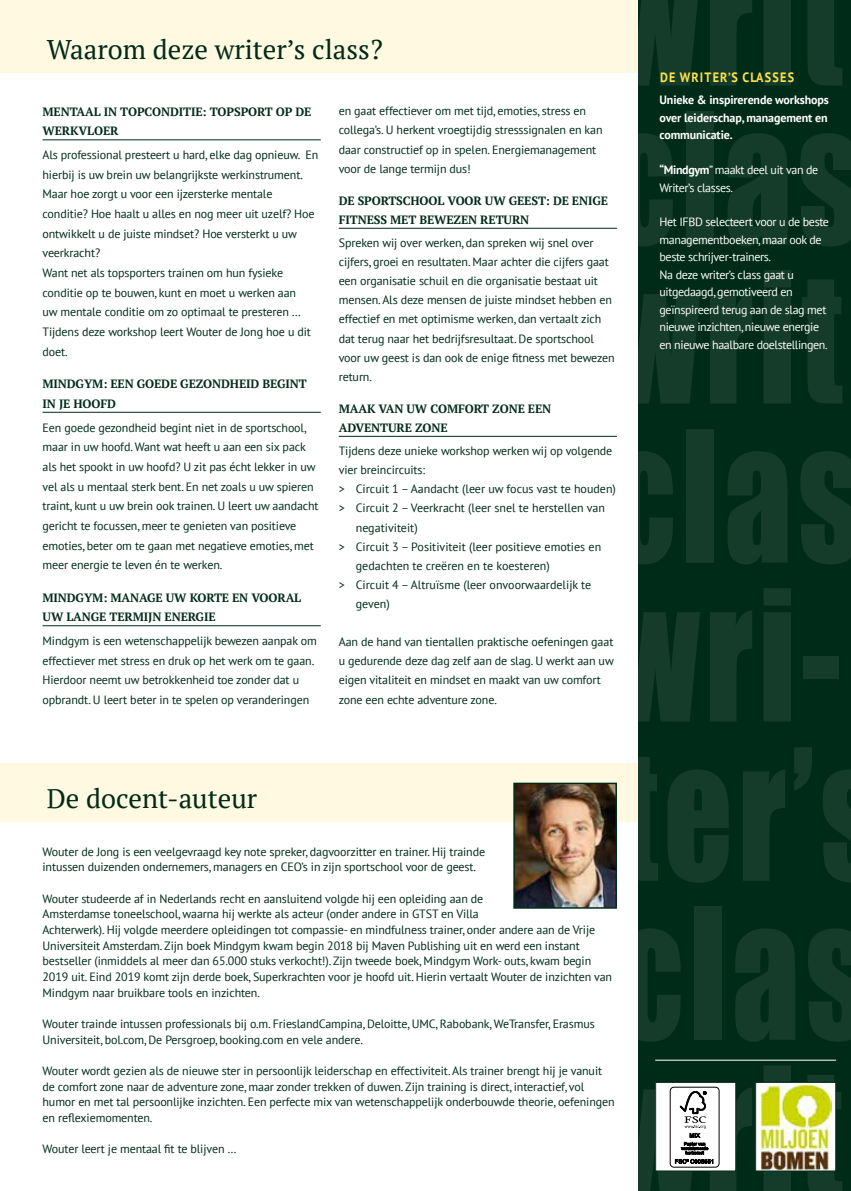
<style>
.page{position:relative;width:851px;height:1191px;background:#fff}
.page>*{position:absolute;margin:0;border:0;box-sizing:border-box;transform-origin:0 0}
.t1{font:168.75px/159px "Impact";letter-spacing:.04em;color:#153c2a;scale:.8 1}
.t2{font:27px "PT Serif";color:#002b19}
.t3{font:700 13.5px "PT Sans";letter-spacing:.1em;color:#ffe147;scale:.9 1}
.t4{font:12px/19.6px "PT Sans";letter-spacing:-.01em;color:#002b19}
.t5{font:12px/17.4px "PT Sans";letter-spacing:-.03em;color:#fff}
.t6{font:700 12px/19.6px "PT Serif";letter-spacing:-.01em;color:#002b19}
.t7{font:700 12px/17.4px "PT Sans";letter-spacing:-.01em;color:#fff;text-align:justify}
.s1{font-weight:700}
</style>
<div class="page">
<div style="left:0;top:763px;width:655px;height:59px;background:#fff9e2"></div>
<div style="left:0;top:0;width:657px;height:72px;background:#fff9e2"></div>
<div style="left:638px;top:0;width:212px;height:1191px;background:#002b19"></div>
<hr style="left:43px;top:139px;width:278px;height:1px;background:#002b19">
<hr style="left:43px;top:412px;width:278px;height:1px;background:#002b19">
<hr style="left:43px;top:625px;width:278px;height:1px;background:#002b19">
<hr style="left:339px;top:228px;width:278px;height:1px;background:#002b19">
<hr style="left:339px;top:436px;width:278px;height:1px;background:#002b19">
<img style="left:516px;top:785px;width:98px;height:120px">
<div style="left:513px;top:782px;width:104px;height:126px;border:2px solid #002b19"></div>
<div style="left:655px;top:1082px;width:80px;height:89px;background:#fff"></div>
<div style="left:669px;top:1087px;width:50px;height:80px;border:1px solid #000;border-radius:4px"></div>
<svg style="left:675px;top:1091px;width:38px;height:72px"></svg>
<div style="left:655px;top:1082px;width:81px;height:89px;border:1px solid #002b19"></div>
<hr style="left:655px;top:1059px;width:181px;height:1px;background:#fff">
<div style="left:755px;top:1082px;width:80px;height:89px;background:#fff"></div>
<img style="left:760px;top:1084px;width:71px;height:85px">
<div style="left:755px;top:1082px;width:81px;height:89px;border:1px solid #002b19"></div>
<h1 class="t1" style="left:609px;top:-65px;width:326px">writ clas writ clas wri&shy;ter’ clas writ</h1>
<h2 class="t2" style="left:47px;top:32px;width:337px">Waarom deze writer’s class?</h2>
<p class="t3" style="left:660px;top:69px;width:151px">DE WRITER’S CLASSES</p>
<p class="t7" style="left:659px;top:91px;width:171px">Unieke &amp; inspirerende workshops over leiderschap, management en communicatie.</p>
<p class="t5" style="left:659px;top:161px;width:160px"><span class="s1">“Mindgym</span>” maakt deel uit van de<br>Writer’s classes.</p>
<p class="t5" style="left:659px;top:213px;width:171px">Het IFBD selecteert voor u de beste managementboeken, maar ook de beste schrijver-trainers.<br>Na deze writer’s class gaat u uitgedaagd, gemotiveerd en geïnspireerd terug aan de slag met nieuwe inzichten, nieuwe energie en nieuwe haalbare doelstellingen.</p>
<p class="t4" style="left:339px;top:101px;width:265px;line-height:19px">en gaat effectiever om met tijd, emoties, stress en collega’s. U herkent vroegtijdig stresssignalen en kan daar constructief op in spelen. Energiemanagement voor de lange termijn dus!</p>
<p class="t6" style="left:339px;top:191px;width:271px;line-height:19px">DE SPORTSCHOOL VOOR UW GEEST: DE ENIGE<br>FITNESS MET BEWEZEN RETURN</p>
<p class="t4" style="left:339px;top:233px;width:277px;line-height:19px">Spreken wij over werken, dan spreken wij snel over cijfers, groei en resultaten. Maar achter die cijfers gaat een organisatie schuil en die organisatie bestaat uit mensen. Als deze mensen de juiste mindset hebben en effectief en met optimisme werken, dan vertaalt zich dat terug naar het bedrijfsresultaat. De sportschool voor uw geest is dan ook de enige fitness met bewezen return.</p>
<p class="t6" style="left:339px;top:399px;width:214px;line-height:19px">MAAK VAN UW COMFORT ZONE EEN<br>ADVENTURE ZONE</p>
<p class="t4" style="left:339px;top:441px;width:275px">Tijdens deze unieke workshop werken wij op volgende</p>
<p class="t4" style="left:339px;top:460px;width:88px">vier breincircuits:</p>
<p class="t4" style="left:339px;top:479px;width:279px">&gt; Circuit 1 – Aandacht (leer uw focus vast te houden)</p>
<p class="t4" style="left:339px;top:498px;width:268px">&gt; Circuit 2 – Veerkracht (leer snel te herstellen van</p>
<p class="t4" style="left:356px;top:517px;width:63px">negativiteit)</p>
<p class="t4" style="left:339px;top:536px;width:264px">&gt; Circuit 3 – Positiviteit (leer positieve emoties en</p>
<p class="t4" style="left:356px;top:555px;width:195px">gedachten te creëren en te koesteren)</p>
<p class="t4" style="left:339px;top:574px;width:254px">&gt; Circuit 4 – Altruïsme (leer onvoorwaardelijk te</p>
<p class="t4" style="left:356px;top:593px;width:35px">geven)</p>
<p class="t4" style="left:339px;top:632px;width:276px;line-height:19px">Aan de hand van tientallen praktische oefeningen gaat u gedurende deze dag zelf aan de slag. U werkt aan uw eigen vitaliteit en mindset en maakt van uw comfort zone een echte adventure zone.</p>
<p class="t6" style="left:43px;top:101px;width:270px">MENTAAL IN TOPCONDITIE: TOPSPORT OP DE<br>WERKVLOER</p>
<p class="t4" style="left:43px;top:145px;width:277px">Als professional presteert u hard, elke dag opnieuw. En hierbij is uw brein uw belangrijkste werkinstrument.<br>Maar hoe zorgt u voor een ijzersterke mentale conditie? Hoe haalt u alles en nog meer uit uzelf? Hoe ontwikkelt u de juiste mindset? Hoe versterkt u uw veerkracht?<br>Want net als topsporters trainen om hun fysieke conditie op te bouwen, kunt en moet u werken aan<br>uw mentale conditie om zo optimaal te presteren … Tijdens deze workshop leert Wouter de Jong hoe u dit doet.</p>
<p class="t6" style="left:43px;top:374px;width:266px">MINDGYM: EEN GOEDE GEZONDHEID BEGINT<br>IN JE HOOFD</p>
<p class="t4" style="left:43px;top:417px;width:277px">Een goede gezondheid begint niet in de sportschool, maar in uw hoofd. Want wat heeft u aan een six pack als het spookt in uw hoofd? U zit pas écht lekker in uw vel als u mentaal sterk bent. En net zoals u uw spieren traint, kunt u uw brein ook trainen. U leert uw aandacht gericht te focussen, meer te genieten van positieve emoties, beter om te gaan met negatieve emoties, met meer energie te leven én te werken.</p>
<p class="t6" style="left:43px;top:587px;width:260px">MINDGYM: MANAGE UW KORTE EN VOORAL<br>UW LANGE TERMIJN ENERGIE</p>
<p class="t4" style="left:43px;top:631px;width:276px">Mindgym is een wetenschappelijk bewezen aanpak om effectiever met stress en druk op het werk om te gaan.<br>Hierdoor neemt uw betrokkenheid toe zonder dat u opbrandt. U leert beter in te spelen op veranderingen</p>
<h2 class="t2" style="left:47px;top:780px;width:212px">De docent-auteur</h2>
<p class="t4" style="left:43px;top:843px;width:444px;line-height:15.6px">Wouter de Jong is een veelgevraagd key note spreker, dagvoorzitter en trainer. Hij trainde intussen duizenden ondernemers, managers en CEO’s in zijn sportschool voor de geest.</p>
<p class="t4" style="left:43px;top:890px;width:571px;line-height:15.6px">Wouter studeerde af in Nederlands recht en aansluitend volgde hij een opleiding aan de<br>Amsterdamse toneelschool, waarna hij werkte als acteur (onder andere in GTST en Villa<br>Achterwerk). Hij volgde meerdere opleidingen tot compassie- en mindfulness trainer, onder andere aan de Vrije Universiteit Amsterdam. Zijn boek Mindgym kwam begin 2018 bij Maven Publishing uit en werd een instant bestseller (inmiddels al meer dan 65.000 stuks verkocht!). Zijn tweede boek, Mindgym Work- outs, kwam begin 2019 uit. Eind 2019 komt zijn derde boek, Superkrachten voor je hoofd uit. Hierin vertaalt Wouter de inzichten van Mindgym naar bruikbare tools en inzichten.</p>
<p class="t4" style="left:43px;top:1015px;width:553px;line-height:15.6px">Wouter trainde intussen professionals bij o.m. FrieslandCampina, Deloitte, UMC, Rabobank, WeTransfer, Erasmus<br>Universiteit, bol.com, De Persgroep, booking.com en vele andere.</p>
<p class="t4" style="left:43px;top:1062px;width:573px;line-height:15.6px">Wouter wordt gezien als de nieuwe ster in persoonlijk leiderschap en effectiviteit. Als trainer brengt hij je vanuit de comfort zone naar de adventure zone, maar zonder trekken of duwen. Zijn training is direct, interactief, vol humor en met tal persoonlijke inzichten. Een perfecte mix van wetenschappelijk onderbouwde theorie, oefeningen en reflexiemomenten.</p>
<p class="t4" style="left:43px;top:1139px;width:195px">Wouter leert je mentaal fit te blijven …</p>
</div>
